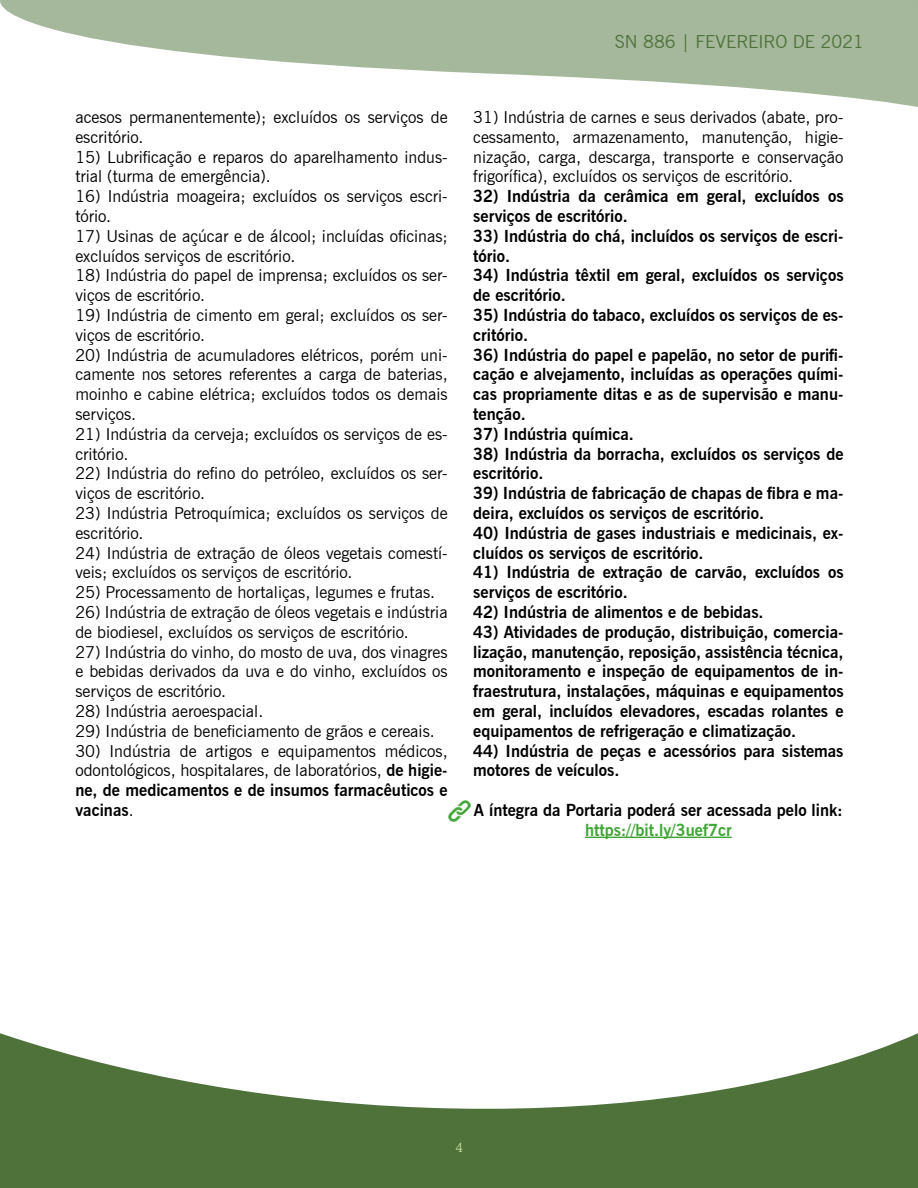
<style>
.page{position:relative;width:918px;height:1188px;background:#fff}
.page>*{position:absolute;margin:0;border:0;box-sizing:border-box;transform-origin:0 0}
.t1{font:18px "News Gothic BT";color:#4e723a}
.t2{font:16.5px/19.8px "News Gothic BT";color:#000}
.t3{font:700 16.5px/19.8px "News Gothic BT";color:#000}
.t4{font:700 16.5px "News Gothic BT";color:#3fa535}
.t5{font:13.5px "Calisto";color:#c1da96}
.s1{font-weight:700}
</style>
<div class="page">
<svg style="left:0;top:1033px;width:918px;height:155px;fill:#4e723a"></svg>
<svg style="left:0;top:0;width:918px;height:107px;fill:#a6b89c"></svg>
<hr style="left:585px;top:837px;width:147px;height:1px;background:#3fa535">
<img style="left:449px;top:801px;width:21px;height:21px">
<p class="t2" style="left:75px;top:107px;width:374px">acesos permanentemente); excluídos os serviços de escritório.</p>
<p class="t2" style="left:75px;top:147px;width:374px">15) Lubrificação e reparos do aparelhamento indus&shy;trial (turma de emergência).</p>
<p class="t2" style="left:75px;top:186px;width:374px">16) Indústria moageira; excluídos os serviços escri&shy;tório.</p>
<p class="t2" style="left:75px;top:226px;width:374px">17) Usinas de açúcar e de álcool; incluídas oficinas; excluídos serviços de escritório.</p>
<p class="t2" style="left:75px;top:265px;width:374px">18) Indústria do papel de imprensa; excluídos os ser&shy;viços de escritório.</p>
<p class="t2" style="left:75px;top:305px;width:374px">19) Indústria de cimento em geral; excluídos os ser&shy;viços de escritório.</p>
<p class="t2" style="left:75px;top:345px;width:374px;text-align:justify">20) Indústria de acumuladores elétricos, porém uni&shy;camente nos setores referentes a carga de baterias, moinho e cabine elétrica; excluídos todos os demais serviços.</p>
<p class="t2" style="left:75px;top:424px;width:374px">21) Indústria da cerveja; excluídos os serviços de es&shy;critório.</p>
<p class="t2" style="left:75px;top:463px;width:374px">22) Indústria do refino do petróleo, excluídos os ser&shy;viços de escritório.</p>
<p class="t2" style="left:75px;top:503px;width:374px">23) Indústria Petroquímica; excluídos os serviços de escritório.</p>
<p class="t2" style="left:75px;top:543px;width:374px">24) Indústria de extração de óleos vegetais comestí&shy;veis; excluídos os serviços de escritório.</p>
<p class="t2" style="left:75px;top:582px;width:361px">25) Processamento de hortaliças, legumes e frutas.</p>
<p class="t2" style="left:75px;top:602px;width:374px">26) Indústria de extração de óleos vegetais e indústria de biodiesel, excluídos os serviços de escritório.</p>
<p class="t2" style="left:75px;top:642px;width:374px;text-align:justify">27) Indústria do vinho, do mosto de uva, dos vinagres e bebidas derivados da uva e do vinho, excluídos os serviços de escritório.</p>
<p class="t2" style="left:75px;top:701px;width:189px">28) Indústria aeroespacial.</p>
<p class="t2" style="left:75px;top:721px;width:361px">29) Indústria de beneficiamento de grãos e cereais.</p>
<p class="t2" style="left:75px;top:741px;width:374px;text-align:justify">30) Indústria de artigos e equipamentos médicos, odontológicos, hospitalares, de laboratórios, <span class="s1">de higie&shy;ne, de medicamentos e de insumos farmacêuticos e vacinas</span>.</p>
<p class="t1" style="left:615px;top:31px;width:251px">SN 886 | FEVEREIRO DE 2021</p>
<p class="t2" style="left:473px;top:107px;width:372px;text-align:justify">31) Indústria de carnes e seus derivados (abate, pro&shy;cessamento, armazenamento, manutenção, higie&shy;nização, carga, descarga, transporte e conservação frigorífica), excluídos os serviços de escritório.</p>
<p class="t3" style="left:473px;top:186px;width:372px">32) Indústria da cerâmica em geral, excluídos os serviços de escritório.</p>
<p class="t3" style="left:473px;top:226px;width:372px">33) Indústria do chá, incluídos os serviços de escri&shy;tório.</p>
<p class="t3" style="left:473px;top:265px;width:372px">34) Indústria têxtil em geral, excluídos os serviços de escritório.</p>
<p class="t3" style="left:473px;top:305px;width:372px">35) Indústria do tabaco, excluídos os serviços de es&shy;critório.</p>
<p class="t3" style="left:473px;top:345px;width:372px;text-align:justify">36) Indústria do papel e papelão, no setor de purifi&shy;cação e alvejamento, incluídas as operações quími&shy;cas propriamente ditas e as de supervisão e manu&shy;tenção.</p>
<p class="t3" style="left:473px;top:424px;width:162px">37) Indústria química.</p>
<p class="t3" style="left:473px;top:444px;width:372px">38) Indústria da borracha, excluídos os serviços de escritório.</p>
<p class="t3" style="left:473px;top:483px;width:372px">39) Indústria de fabricação de chapas de fibra e ma&shy;deira, excluídos os serviços de escritório.</p>
<p class="t3" style="left:473px;top:523px;width:372px">40) Indústria de gases industriais e medicinais, ex&shy;cluídos os serviços de escritório.</p>
<p class="t3" style="left:473px;top:562px;width:372px">41) Indústria de extração de carvão, excluídos os serviços de escritório.</p>
<p class="t3" style="left:473px;top:602px;width:292px">42) Indústria de alimentos e de bebidas.</p>
<p class="t3" style="left:473px;top:622px;width:372px;text-align:justify">43) Atividades de produção, distribuição, comercia&shy;lização, manutenção, reposição, assistência técnica, monitoramento e inspeção de equipamentos de in&shy;fraestrutura, instalações, máquinas e equipamentos em geral, incluídos elevadores, escadas rolantes e equipamentos de refrigeração e climatização.</p>
<p class="t3" style="left:473px;top:741px;width:372px">44) Indústria de peças e acessórios para sistemas motores de veículos.</p>
<p class="t3" style="left:474px;top:800px;width:370px">A íntegra da Portaria poderá ser acessada pelo link:</p>
<p class="t4" style="left:585px;top:820px;width:148px">https://bit.ly/3uef7cr</p>
<p class="t5" style="left:456px;top:1140px;width:8px">4</p>
</div>
